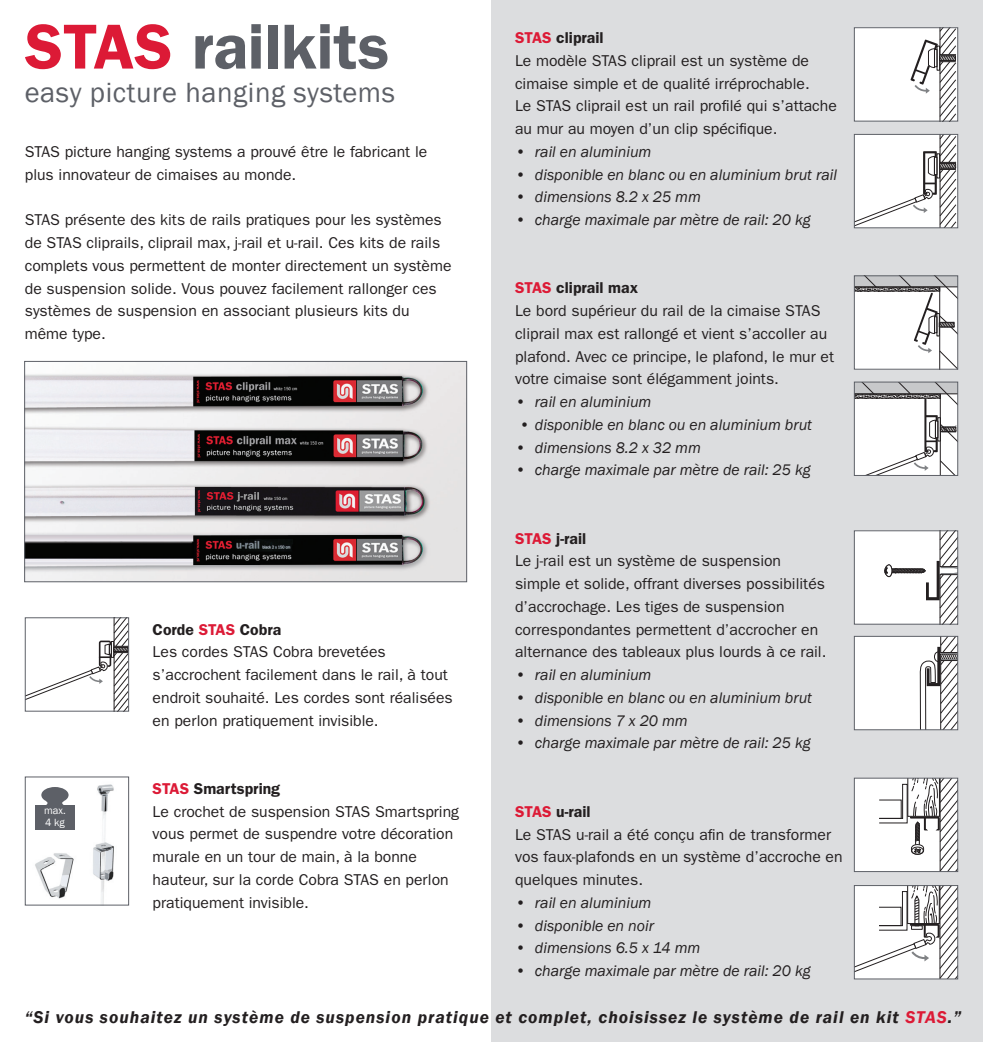
<style>
.page{position:relative;width:983px;height:1042px;background:#fff}
.page>*{position:absolute;margin:0;border:0;box-sizing:border-box;transform-origin:0 0}
.Standaard{font:600 63.7px "ITC Franklin Gothic Std";color:#5d6067}
.Standaard-2{font:28.53px "Franklin Gothic";letter-spacing:.02em;color:#5d6067}
.Standaard-3{font:italic 600 17.5px "Franklin Gothic";letter-spacing:.06em;color:#231f20}
.bodyD{font:15.75px/22.8px "ITC Franklin Gothic Std";color:#231f20}
.bodyD-2{font:italic 15.75px "Franklin Gothic";color:#231f20}
.bodyD-3{font:600 15.75px "ITC Franklin Gothic Std";color:#231f20}
.body{font:10.67px "Franklin Gothic";color:#fff}
.s1{color:#dc1a36}
</style>
<div class="page">
<div style="left:491px;top:0;width:491px;height:1042px;background:#dcdddf"></div>
<img style="left:26px;top:363px;width:439px;height:217px">
<div style="left:24px;top:361px;width:443px;height:221px;border:1px solid #5d6067"></div>
<img style="left:35px;top:784px;width:79px;height:119px">
<div style="left:25px;top:776px;width:104px;height:129px;border:1px solid #5d6067"></div>
<div style="left:48px;top:799px;width:14px;height:8px;background:#5d6067"></div>
<div style="left:35px;top:805px;width:40px;height:24px;background:#5d6067"></div>
<div style="left:41px;top:787px;width:28px;height:16px;background:#5d6067;border-radius:50%"></div>
<svg style="left:27px;top:619px;width:100px;height:90px"></svg>
<div style="left:25px;top:617px;width:104px;height:94px;border:1px solid #5d6067"></div>
<svg style="left:855px;top:136px;width:100px;height:90px;background:#e9e8e9"></svg>
<div style="left:853px;top:134px;width:104px;height:94px;border:1px solid #5d6067"></div>
<svg style="left:855px;top:384px;width:100px;height:90px;background:#dfdfdf"></svg>
<div style="left:853px;top:382px;width:104px;height:94px;border:1px solid #5d6067"></div>
<div style="left:854px;top:531px;width:103px;height:93px;background:#fff"></div>
<svg style="left:883px;top:531px;width:75px;height:94px"></svg>
<div style="left:853px;top:530px;width:104px;height:94px;border:1px solid #5d6067"></div>
<svg style="left:855px;top:887px;width:100px;height:90px;background:#e3e3e3"></svg>
<div style="left:853px;top:885px;width:104px;height:94px;border:1px solid #5d6067"></div>
<div style="left:854px;top:28px;width:103px;height:93px;background:#fff"></div>
<svg style="left:910px;top:29px;width:45px;height:91px"></svg>
<div style="left:853px;top:27px;width:104px;height:95px;border:1px solid #5d6067"></div>
<svg style="left:855px;top:277px;width:100px;height:91px;background:#e2e2e2"></svg>
<div style="left:853px;top:275px;width:104px;height:95px;border:1px solid #5d6067"></div>
<div style="left:854px;top:778px;width:103px;height:93px;background:#fff"></div>
<svg style="left:879px;top:780px;width:76px;height:90px"></svg>
<div style="left:853px;top:778px;width:104px;height:94px;border:1px solid #5d6067"></div>
<div style="left:854px;top:636px;width:103px;height:94px;background:#fff"></div>
<svg style="left:919px;top:636px;width:39px;height:94px"></svg>
<div style="left:853px;top:636px;width:104px;height:94px;border:1px solid #5d6067"></div>
<p class="Standaard" style="left:25px;top:9px;width:366px"><span class="s1">STAS</span> railkits</p>
<p class="Standaard-2" style="left:25px;top:75px;width:371px">easy picture hanging systems</p>
<p class="bodyD" style="left:25px;top:141px;width:404px">STAS picture hanging systems a prouvé être le fabricant le</p>
<p class="bodyD" style="left:25px;top:163px;width:273px">plus innovateur de cimaises au monde.</p>
<p class="bodyD" style="left:25px;top:209px;width:428px">STAS présente des kits de rails pratiques pour les systèmes de STAS cliprails, cliprail max, j-rail et u-rail. Ces kits de rails complets vous permettent de monter directement un système de suspension solide. Vous pouvez facilement rallonger ces systèmes de suspension en associant plusieurs kits du</p>
<p class="bodyD" style="left:25px;top:323px;width:82px">même type.</p>
<p class="bodyD-3" style="left:153px;top:620px;width:130px">Corde <span class="s1">STAS</span> Cobra</p>
<p class="bodyD" style="left:153px;top:641px;width:301px">Les cordes STAS Cobra brevetées s’accrochent facilement dans le rail, à tout endroit souhaité. Les cordes sont réalisées en perlon pratiquement invisible.</p>
<p class="bodyD-3" style="left:515px;top:28px;width:90px"><span class="s1">STAS</span> cliprail</p>
<p class="bodyD" style="left:515px;top:49px;width:296px">Le modèle STAS cliprail est un système de cimaise simple et de qualité irréprochable.</p>
<p class="bodyD" style="left:515px;top:95px;width:323px">Le STAS cliprail est un rail profilé qui s’attache</p>
<p class="bodyD" style="left:515px;top:117px;width:264px">au mur au moyen d’un clip spécifique.</p>
<p class="bodyD-2" style="left:515px;top:142px;width:138px">• rail en aluminium</p>
<p class="bodyD-2" style="left:515px;top:164px;width:323px">• disponible en blanc ou en aluminium brut rail</p>
<p class="bodyD-2" style="left:515px;top:187px;width:187px">• dimensions 8.2 x 25 mm</p>
<p class="bodyD-2" style="left:515px;top:210px;width:297px">• charge maximale par mètre de rail: 20 kg</p>
<p class="bodyD-3" style="left:515px;top:279px;width:125px"><span class="s1">STAS</span> cliprail max</p>
<p class="bodyD" style="left:515px;top:299px;width:320px">Le bord supérieur du rail de la cimaise STAS cliprail max est rallongé et vient s’accoller au plafond. Avec ce principe, le plafond, le mur et votre cimaise sont élégamment joints.</p>
<p class="bodyD-2" style="left:515px;top:392px;width:138px">• rail en aluminium</p>
<p class="bodyD-2" style="left:519px;top:415px;width:294px">• disponible en blanc ou en aluminium brut</p>
<p class="bodyD-2" style="left:515px;top:437px;width:187px">• dimensions 8.2 x 32 mm</p>
<p class="bodyD-2" style="left:515px;top:460px;width:297px">• charge maximale par mètre de rail: 25 kg</p>
<p class="bodyD-3" style="left:515px;top:529px;width:73px"><span class="s1">STAS</span> j-rail</p>
<p class="bodyD" style="left:515px;top:550px;width:267px">Le j-rail est un système de suspension</p>
<p class="bodyD" style="left:515px;top:572px;width:313px">simple et solide, offrant diverses possibilités d’accrochage. Les tiges de suspension correspondantes permettent d’accrocher en alternance des tableaux plus lourds à ce rail.</p>
<p class="bodyD-2" style="left:515px;top:665px;width:138px">• rail en aluminium</p>
<p class="bodyD-2" style="left:515px;top:688px;width:298px">• disponible en blanc ou en aluminium brut</p>
<p class="bodyD-2" style="left:515px;top:710px;width:174px">• dimensions 7 x 20 mm</p>
<p class="bodyD-2" style="left:515px;top:733px;width:297px">• charge maximale par mètre de rail: 25 kg</p>
<p class="bodyD-3" style="left:153px;top:779px;width:129px"><span class="s1">STAS</span> Smartspring</p>
<p class="bodyD" style="left:153px;top:800px;width:308px">Le crochet de suspension STAS Smartspring vous permet de suspendre votre décoration murale en un tour de main, à la bonne hauteur, sur la corde Cobra STAS en perlon pratiquement invisible.</p>
<p class="bodyD-3" style="left:515px;top:802px;width:77px"><span class="s1">STAS</span> u-rail</p>
<p class="bodyD" style="left:515px;top:823px;width:329px">Le STAS u-rail a été conçu afin de transformer vos faux-plafonds en un système d’accroche en quelques minutes.</p>
<p class="bodyD-2" style="left:515px;top:892px;width:138px">• rail en aluminium</p>
<p class="bodyD-2" style="left:515px;top:915px;width:140px">• disponible en noir</p>
<p class="bodyD-2" style="left:515px;top:938px;width:187px">• dimensions 6.5 x 14 mm</p>
<p class="bodyD-2" style="left:515px;top:961px;width:297px">• charge maximale par mètre de rail: 20 kg</p>
<p class="Standaard-3" style="left:25px;top:1006px;width:937px">“Si vous souhaitez un système de suspension pratique et complet, choisissez le système de rail en kit <span class="s1">STAS</span>.”</p>
<p class="body" style="left:44px;top:804px;width:23px">max.</p>
<p class="body" style="left:45px;top:815px;width:21px">4 kg</p>
</div>
